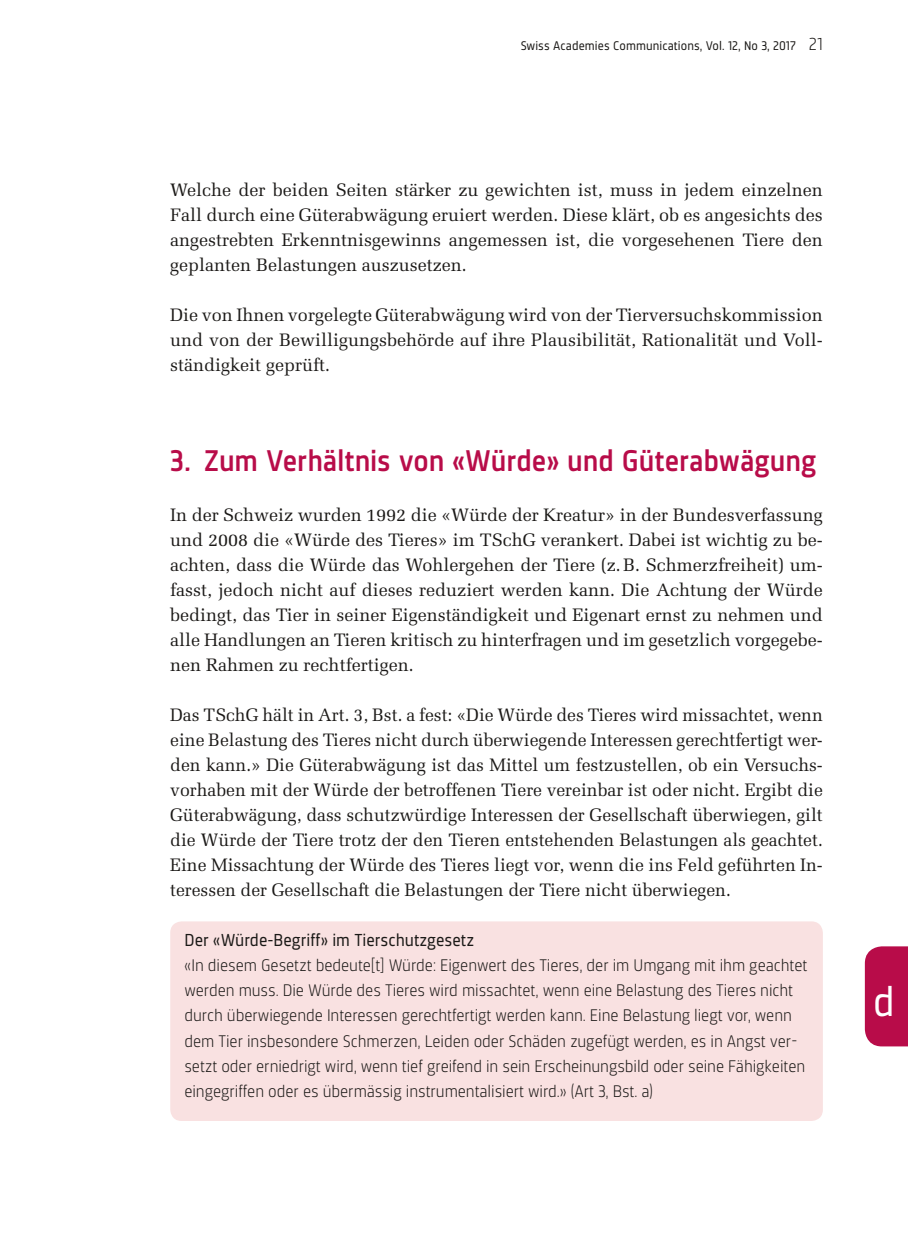
<style>
.page{position:relative;width:908px;height:1248px;background:#fff}
.page>*{position:absolute;margin:0;border:0;box-sizing:border-box;transform-origin:0 0}
.t1{font:43px "Sinews Sans Pro";color:#fff}
.t2{font:500 31px "Sinews Sans Pro";letter-spacing:-.005em;color:#b80c49}
.t3{font:18px/25px "Melior";color:#1b1917;text-align:justify}
.t4{font:18px "Sinews Sans Pro";color:#1b1917}
.t5{font:300 17.4px/25px "Sinews Sans Pro";letter-spacing:-.005em;color:#1b1917}
.t6{font:13px "Sinews Sans Pro";letter-spacing:.005em;color:#1b1917}
.s1{font-weight:300;font-size:18px}
</style>
<div class="page">
<div style="left:864px;top:946px;width:43px;height:100px;background:#b80c49"></div>
<div style="left:170px;top:921px;width:652px;height:199px;background:#f9e1e1;border-radius:11px"></div>
<p class="t6" style="left:520px;top:38px;width:303px">Swiss Academies Communications, Vol. 12, No 3, 2017 <span class="s1">21</span></p>
<p class="t3" style="left:170px;top:177px;width:654px">Welche der beiden Seiten stärker zu gewichten ist, muss in jedem einzelnen Fall durch eine Güterabwägung eruiert werden. Diese klärt, ob es angesichts des angestrebten Erkenntnisgewinns angemessen ist, die vorgesehenen Tiere den geplanten Belastungen auszusetzen.</p>
<p class="t3" style="left:170px;top:302px;width:654px">Die von Ihnen vorgelegte Güterabwägung wird von der Tierversuchskommission und von der Bewilligungsbehörde auf ihre Plausibilität, Rationalität und Voll&shy;ständigkeit geprüft.</p>
<h2 class="t2" style="left:170px;top:443px;width:647px">3. Zum Verhältnis von «Würde» und Güterabwägung</h2>
<p class="t3" style="left:170px;top:502px;width:654px">In der Schweiz wurden 1992 die «Würde der Kreatur» in der Bundesverfassung und 2008 die «Würde des Tieres» im TSchG verankert. Dabei ist wichtig zu be&shy;achten, dass die Würde das Wohlergehen der Tiere (z.B. Schmerzfreiheit) um&shy;fasst, jedoch nicht auf dieses reduziert werden kann. Die Achtung der Würde bedingt, das Tier in seiner Eigenständigkeit und Eigenart ernst zu nehmen und alle Handlungen an Tieren kritisch zu hinterfragen und im gesetzlich vorgegebe&shy;nen Rahmen zu rechtfertigen.</p>
<p class="t3" style="left:170px;top:702px;width:654px">Das TSchG hält in Art. 3, Bst. a fest: «Die Würde des Tieres wird missachtet, wenn eine Belastung des Tieres nicht durch überwiegende Interessen gerechtfertigt wer&shy;den kann.» Die Güterabwägung ist das Mittel um festzustellen, ob ein Versuchs&shy;vorhaben mit der Würde der betroffenen Tiere vereinbar ist oder nicht. Ergibt die Güterabwägung, dass schutzwürdige Interessen der Gesellschaft überwiegen, gilt die Würde der Tiere trotz der den Tieren entstehenden Belastungen als geachtet.<br>Eine Missachtung der Würde des Tieres liegt vor, wenn die ins Feld geführten In&shy;teressen der Gesellschaft die Belastungen der Tiere nicht überwiegen.</p>
<p class="t4" style="left:184px;top:930px;width:291px">Der «Würde-Begriff» im Tierschutzgesetz</p>
<p class="t5" style="left:184px;top:953px;width:624px">«In diesem Gesetzt bedeute[t] Würde: Eigenwert des Tieres, der im Umgang mit ihm geachtet werden muss. Die Würde des Tieres wird missachtet, wenn eine Belastung des Tieres nicht durch überwiegende Interessen gerechtfertigt werden kann. Eine Belastung liegt vor, wenn dem Tier insbesondere Schmerzen, Leiden oder Schäden zugefügt werden, es in Angst ver&shy;setzt oder erniedrigt wird, wenn tief greifend in sein Erscheinungsbild oder seine Fähigkeiten eingegriffen oder es übermässig instrumentalisiert wird.» (Art 3, Bst. a)</p>
<h1 class="t1" style="left:872px;top:977px;width:23px">d</h1>
</div>
